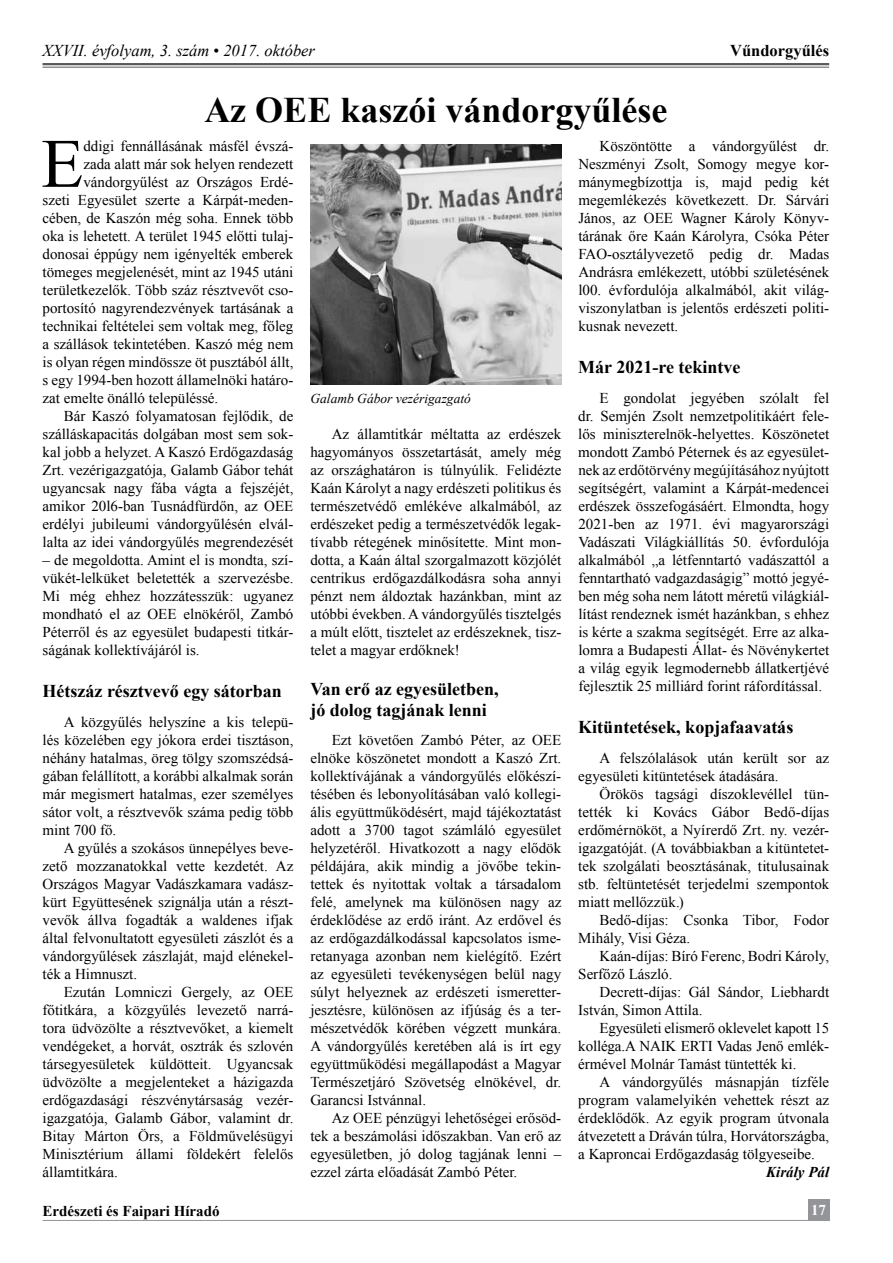
<style>
.page{position:relative;width:893px;height:1263px;background:#fff}
.page>*{position:absolute;margin:0;border:0;box-sizing:border-box;transform-origin:0 0}
.t1{font:69.3px "Times New Roman";color:#000}
.t2{font:700 36px "Times New Roman";color:#000}
.t3{font:700 18px/21px "Times New Roman";color:#000}
.t4{font:italic 16.5px "Times New Roman";color:#000}
.t5{font:700 16.5px "Times New Roman";color:#000}
.t6{font:15px/18px "Times New Roman";color:#000;text-align:justify}
.t7{font:700 15px "Times New Roman";color:#000}
.t8{font:italic 700 15px "Times New Roman";color:#000}
.t9{font:700 15px "Times New Roman";color:#fff}
.t10{font:italic 13.5px "Times New Roman";color:#000}
.s1{font-style:normal}
</style>
<div class="page">
<hr style="left:43px;top:63px;width:786px;height:2px;background:#58595b">
<hr style="left:43px;top:67px;width:786px;height:1px;background:#58595b">
<div style="left:808px;top:1199px;width:21px;height:21px;background:#939598"></div>
<hr style="left:43px;top:1220px;width:786px;height:1px;background:#939598">
<img style="left:310px;top:145px;width:251px;height:240px">
<p class="t4" style="left:43px;top:39px;width:274px">XXVII. évfolyam, 3. szám <span class="s1">•</span> 2017. október</p>
<p class="t5" style="left:730px;top:39px;width:101px">Vűndorgyűlés</p>
<h2 class="t2" style="left:204px;top:85px;width:465px">Az OEE kaszói vándorgyűlése</h2>
<h1 class="t1" style="left:41px;top:117px;width:44px">E</h1>
<p class="t6" style="left:83px;top:137px;width:211px">ddigi fennállásának másfél évszá-</p>
<p class="t6" style="left:83px;top:155px;width:211px">zada alatt már sok helyen rendezett</p>
<p class="t6" style="left:83px;top:173px;width:211px">vándorgyűlést az Országos Erdé-</p>
<p class="t6" style="left:43px;top:191px;width:252px">szeti Egyesület szerte a Kárpát-meden-</p>
<p class="t6" style="left:43px;top:209px;width:252px">cében, de Kaszón még soha. Ennek több</p>
<p class="t6" style="left:43px;top:227px;width:252px">oka is lehetett. A terület 1945 előtti tulaj-</p>
<p class="t6" style="left:43px;top:245px;width:252px">donosai éppúgy nem igényelték emberek</p>
<p class="t6" style="left:43px;top:263px;width:252px">tömeges megjelenését, mint az 1945 utáni</p>
<p class="t6" style="left:43px;top:281px;width:252px">területkezelők. Több száz résztvevőt cso-</p>
<p class="t6" style="left:43px;top:299px;width:252px">portosító nagyrendezvények tartásának a</p>
<p class="t6" style="left:43px;top:317px;width:252px">technikai feltételei sem voltak meg, főleg</p>
<p class="t6" style="left:43px;top:335px;width:252px">a szállások tekintetében. Kaszó még nem</p>
<p class="t6" style="left:43px;top:353px;width:252px">is olyan régen mindössze öt pusztából állt,</p>
<p class="t6" style="left:43px;top:371px;width:252px">s egy 1994-ben hozott államelnöki határo-</p>
<p class="t6" style="left:43px;top:389px;width:177px">zat emelte önálló településsé.</p>
<p class="t6" style="left:64px;top:407px;width:231px">Bár Kaszó folyamatosan fejlődik, de</p>
<p class="t6" style="left:43px;top:425px;width:252px">szálláskapacitás dolgában most sem sok-</p>
<p class="t6" style="left:43px;top:443px;width:252px">kal jobb a helyzet. A Kaszó Erdőgazdaság</p>
<p class="t6" style="left:43px;top:461px;width:252px">Zrt. vezérigazgatója, Galamb Gábor tehát</p>
<p class="t6" style="left:43px;top:479px;width:252px">ugyancsak nagy fába vágta a fejszéjét,</p>
<p class="t6" style="left:43px;top:497px;width:252px">amikor 20l6-ban Tusnádfürdőn, az OEE</p>
<p class="t6" style="left:43px;top:515px;width:252px">erdélyi jubileumi vándorgyűlésén elvál-</p>
<p class="t6" style="left:43px;top:533px;width:252px">lalta az idei vándorgyűlés megrendezését</p>
<p class="t6" style="left:43px;top:551px;width:252px">– de megoldotta. Amint el is mondta, szí&shy;vükét-lelküket beletették a szervezésbe.<br>Mi még ehhez hozzátesszük: ugyanez mondható el az OEE elnökéről, Zambó Péterről és az egyesület budapesti titkár&shy;ságának kollektívájáról is.</p>
<p class="t3" style="left:43px;top:680px;width:241px">Hétszáz résztvevő egy sátorban</p>
<p class="t6" style="left:43px;top:713px;width:252px;text-indent:21px">A közgyűlés helyszíne a kis telepü&shy;lés közelében egy jókora erdei tisztáson, néhány hatalmas, öreg tölgy szomszédsá&shy;gában felállított, a korábbi alkalmak során már megismert hatalmas, ezer személyes sátor volt, a résztvevők száma pedig több mint 700 fő.</p>
<p class="t6" style="left:43px;top:839px;width:252px;text-indent:21px">A gyűlés a szokásos ünnepélyes beve&shy;zető mozzanatokkal vette kezdetét. Az Országos Magyar Vadászkamara vadász&shy;kürt Együttesének szignálja után a részt&shy;vevők állva fogadták a waldenes ifjak által felvonultatott egyesületi zászlót és a vándorgyűlések zászlaját, majd elénekel&shy;ték a Himnuszt.</p>
<p class="t6" style="left:43px;top:983px;width:252px;text-indent:21px">Ezután Lomniczi Gergely, az OEE főtitkára, a közgyűlés levezető narrá&shy;tora üdvözölte a résztvevőket, a kiemelt vendégeket, a horvát, osztrák és szlovén társegyesületek küldötteit. Ugyancsak üdvözölte a megjelenteket a házigazda erdőgazdasági részvénytársaság vezér&shy;igazgatója, Galamb Gábor, valamint dr.<br>Bitay Márton Örs, a Földművelésügyi Minisztérium állami földekért felelős államtitkára.</p>
<p class="t10" style="left:310px;top:389px;width:162px">Galamb Gábor vezérigazgató</p>
<p class="t6" style="left:310px;top:425px;width:252px;text-indent:21px">Az államtitkár méltatta az erdészek hagyományos összetartását, amely még az országhatáron is túlnyúlik. Felidézte Kaán Károlyt a nagy erdészeti politikus és természetvédő emlékéve alkalmából, az erdészeket pedig a természetvédők legak&shy;tívabb rétegének minősítette. Mint mon&shy;dotta, a Kaán által szorgalmazott közjólét centrikus erdőgazdálkodásra soha annyi pénzt nem áldoztak hazánkban, mint az utóbbi években. A vándorgyűlés tisztelgés a múlt előtt, tisztelet az erdészeknek, tisz&shy;telet a magyar erdőknek!</p>
<p class="t3" style="left:310px;top:678px;width:190px">Van erő az egyesületben, jó dolog tagjának lenni</p>
<p class="t6" style="left:310px;top:731px;width:252px;text-indent:21px">Ezt követően Zambó Péter, az OEE elnöke köszönetet mondott a Kaszó Zrt. kollektívájának a vándorgyűlés előkészí&shy;tésében és lebonyolításában való kollegi&shy;ális együttműködésért, majd tájékoztatást adott a 3700 tagot számláló egyesület helyzetéről. Hivatkozott a nagy elődök példájára, akik mindig a jövőbe tekin&shy;tettek és nyitottak voltak a társadalom felé, amelynek ma különösen nagy az érdeklődése az erdő iránt. Az erdővel és az erdőgazdálkodással kapcsolatos isme&shy;retanyaga azonban nem kielégítő. Ezért az egyesületi tevékenységen belül nagy súlyt helyeznek az erdészeti ismeretter&shy;jesztésre, különösen az ifjúság és a ter&shy;mészetvédők körében végzett munkára.<br>A vándorgyűlés keretében alá is írt egy együttműködési megállapodást a Magyar Természetjáró Szövetség elnökével, dr.<br>Garancsi Istvánnal.</p>
<p class="t6" style="left:310px;top:1109px;width:252px;text-indent:21px">Az OEE pénzügyi lehetőségei erősöd&shy;tek a beszámolási időszakban. Van erő az egyesületben, jó dolog tagjának lenni – ezzel zárta előadását Zambó Péter.</p>
<p class="t6" style="left:578px;top:137px;width:252px;text-indent:21px">Köszöntötte a vándorgyűlést dr.<br>Neszményi Zsolt, Somogy megye kor&shy;mánymegbízottja is, majd pedig két megemlékezés következett. Dr. Sárvári János, az OEE Wagner Károly Könyv&shy;tárának őre Kaán Károlyra, Csóka Péter FAO-osztályvezető pedig dr. Madas Andrásra emlékezett, utóbbi születésének l00. évfordulója alkalmából, akit világ&shy;viszonylatban is jelentős erdészeti politi&shy;kusnak nevezett.</p>
<p class="t3" style="left:578px;top:356px;width:164px">Már 2021-re tekintve</p>
<p class="t6" style="left:578px;top:389px;width:252px;text-indent:21px">E gondolat jegyében szólalt fel dr. Semjén Zsolt nemzetpolitikáért fele&shy;lős miniszterelnök-helyettes. Köszönetet mondott Zambó Péternek és az egyesület&shy;nek az erdőtörvény megújításához nyújtott segítségért, valamint a Kárpát-medencei erdészek összefogásáért. Elmondta, hogy 2021-ben az 1971. évi magyarországi Vadászati Világkiállítás 50. évfordulója alkalmából „a létfenntartó vadászattól a fenntartható vadgazdaságig” mottó jegyé&shy;ben még soha nem látott méretű világkiál&shy;lítást rendeznek ismét hazánkban, s ehhez is kérte a szakma segítségét. Erre az alka&shy;lomra a Budapesti Állat- és Növénykertet a világ egyik legmodernebb állatkertjévé fejlesztik 25 milliárd forint ráfordítással.</p>
<p class="t3" style="left:578px;top:716px;width:216px">Kitüntetések, kopjafaavatás</p>
<p class="t6" style="left:578px;top:749px;width:252px;text-indent:21px">A felszólalások után került sor az egyesületi kitüntetések átadására.</p>
<p class="t6" style="left:578px;top:785px;width:252px;text-indent:21px">Örökös tagsági díszoklevéllel tün&shy;tették ki Kovács Gábor Bedő-díjas erdőmérnököt, a Nyírerdő Zrt. ny. vezér&shy;igazgatóját. (A továbbiakban a kitüntetet&shy;tek szolgálati beosztásának, titulusainak stb. feltüntetését terjedelmi szempontok miatt mellőzzük.)</p>
<p class="t6" style="left:578px;top:911px;width:252px;text-indent:21px">Bedő-díjas: Csonka Tibor, Fodor<br>Mihály, Visi Géza.</p>
<p class="t6" style="left:578px;top:947px;width:252px;text-indent:21px">Kaán-díjas: Bíró Ferenc, Bodri Károly,<br>Serfőző László.</p>
<p class="t6" style="left:578px;top:983px;width:252px;text-indent:21px">Decrett-díjas: Gál Sándor, Liebhardt<br>István, Simon Attila.</p>
<p class="t6" style="left:578px;top:1019px;width:252px;text-indent:21px">Egyesületi elismerő oklevelet kapott 15 kolléga.A NAIK ERTI Vadas Jenő emlék&shy;érmével Molnár Tamást tüntették ki.</p>
<p class="t6" style="left:578px;top:1073px;width:252px;text-indent:21px">A vándorgyűlés másnapján tízféle program valamelyikén vehettek részt az érdeklődők. Az egyik program útvonala átvezetett a Dráván túlra, Horvátországba, a Kaproncai Erdőgazdaság tölgyeseibe.</p>
<p class="t8" style="left:766px;top:1161px;width:64px">Király Pál</p>
<p class="t7" style="left:43px;top:1200px;width:179px">Erdészeti és Faipari Híradó</p>
<p class="t9" style="left:811px;top:1199px;width:16px">17</p>
</div>
